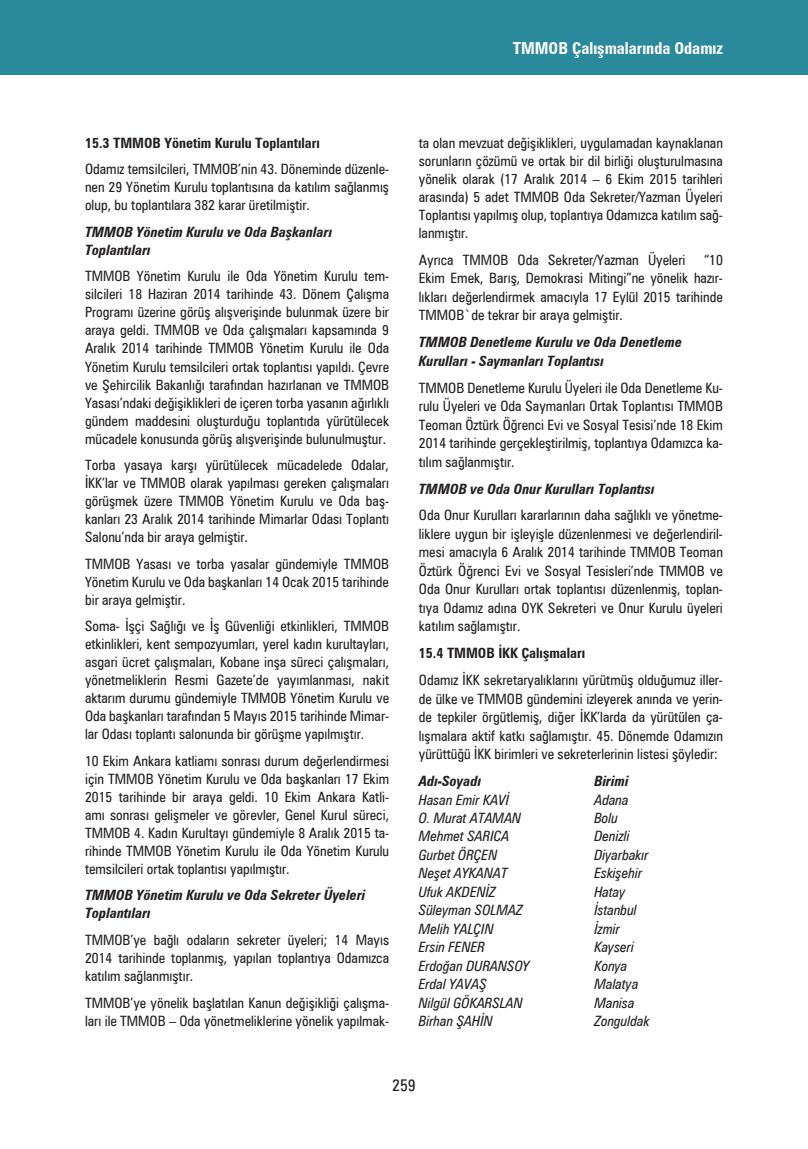
<style>
.page{position:relative;width:808px;height:1149px;background:#fff}
.page>*{position:absolute;margin:0;border:0;box-sizing:border-box;transform-origin:0 0}
.t1{font:700 condensed 16.5px "Zurich BT";color:#fff}
.t2{font:condensed 16.5px "Zurich BT";color:#231f20}
.calismarap_metin{font:condensed 14.25px/18px "Zurich BT";color:#231f20;text-align:justify}
.calismarap_metin-2{font:italic condensed 14.25px "Zurich BT";color:#231f20}
.calismarap_metin-3{font:italic 700 condensed 14.25px/18px "Zurich BT";color:#231f20}
._1_1_baslik{font:700 condensed 14.25px "Zurich BT";color:#231f20}
</style>
<div class="page">
<div style="left:0;top:0;width:808px;height:75px;background:#2a899a"></div>
<p class="t1" style="left:513px;top:38px;width:212px">TMMOB Çalışmalarında Odamız</p>
<p class="_1_1_baslik" style="left:85px;top:134px;width:236px">15.3 TMMOB Yönetim Kurulu Toplantıları</p>
<p class="calismarap_metin" style="left:85px;top:160px;width:306px">Odamız temsilcileri, TMMOB’nin 43. Döneminde düzenle&shy;nen 29 Yönetim Kurulu toplantısına da katılım sağlanmış olup, bu toplantılara 382 karar üretilmiştir.</p>
<p class="calismarap_metin-3" style="left:85px;top:223px;width:249px">TMMOB Yönetim Kurulu ve Oda Başkanları<br>Toplantıları</p>
<p class="calismarap_metin" style="left:85px;top:267px;width:306px">TMMOB Yönetim Kurulu ile Oda Yönetim Kurulu tem&shy;silcileri 18 Haziran 2014 tarihinde 43. Dönem Çalışma Programı üzerine görüş alışverişinde bulunmak üzere bir araya geldi. TMMOB ve Oda çalışmaları kapsamında 9<br>Aralık 2014 tarihinde TMMOB Yönetim Kurulu ile Oda Yönetim Kurulu temsilcileri ortak toplantısı yapıldı. Çevre ve Şehircilik Bakanlığı tarafından hazırlanan ve TMMOB Yasası’ndaki değişiklikleri de içeren torba yasanın ağırlıklı gündem maddesini oluşturduğu toplantıda yürütülecek mücadele konusunda görüş alışverişinde bulunulmuştur.</p>
<p class="calismarap_metin" style="left:85px;top:456px;width:306px">Torba yasaya karşı yürütülecek mücadelede Odalar, İKK’lar ve TMMOB olarak yapılması gereken çalışmaları görüşmek üzere TMMOB Yönetim Kurulu ve Oda baş&shy;kanları 23 Aralık 2014 tarihinde Mimarlar Odası Toplantı Salonu’nda bir araya gelmiştir.</p>
<p class="calismarap_metin" style="left:85px;top:554px;width:306px">TMMOB Yasası ve torba yasalar gündemiyle TMMOB Yönetim Kurulu ve Oda başkanları 14 Ocak 2015 tarihinde bir araya gelmiştir.</p>
<p class="calismarap_metin" style="left:85px;top:617px;width:306px">Soma- İşçi Sağlığı ve İş Güvenliği etkinlikleri, TMMOB etkinlikleri, kent sempozyumları, yerel kadın kurultayları, asgari ücret çalışmaları, Kobane inşa süreci çalışmaları, yönetmeliklerin Resmi Gazete’de yayımlanması, nakit aktarım durumu gündemiyle TMMOB Yönetim Kurulu ve Oda başkanları tarafından 5 Mayıs 2015 tarihinde Mimar&shy;lar Odası toplantı salonunda bir görüşme yapılmıştır.</p>
<p class="calismarap_metin" style="left:85px;top:751px;width:306px">10 Ekim Ankara katliamı sonrası durum değerlendirmesi için TMMOB Yönetim Kurulu ve Oda başkanları 17 Ekim 2015 tarihinde bir araya geldi. 10 Ekim Ankara Katli&shy;amı sonrası gelişmeler ve görevler, Genel Kurul süreci, TMMOB 4. Kadın Kurultayı gündemiyle 8 Aralık 2015 ta&shy;rihinde TMMOB Yönetim Kurulu ile Oda Yönetim Kurulu temsilcileri ortak toplantısı yapılmıştır.</p>
<p class="calismarap_metin-3" style="left:85px;top:886px;width:282px">TMMOB Yönetim Kurulu ve Oda Sekreter Üyeleri<br>Toplantıları</p>
<p class="calismarap_metin" style="left:85px;top:930px;width:306px">TMMOB’ye bağlı odaların sekreter üyeleri; 14 Mayıs 2014 tarihinde toplanmış, yapılan toplantıya Odamızca katılım sağlanmıştır.</p>
<p class="calismarap_metin" style="left:85px;top:993px;width:306px">TMMOB’ye yönelik başlatılan Kanun değişikliği çalışma&shy;ları ile TMMOB – Oda yönetmeliklerine yönelik yapılmak-</p>
<p class="calismarap_metin" style="left:419px;top:134px;width:306px">ta olan mevzuat değişiklikleri, uygulamadan kaynaklanan sorunların çözümü ve ortak bir dil birliği oluşturulmasına yönelik olarak (17 Aralık 2014 – 6 Ekim 2015 tarihleri arasında) 5 adet TMMOB Oda Sekreter/Yazman Üyeleri Toplantısı yapılmış olup, toplantıya Odamızca katılım sağ&shy;lanmıştır.</p>
<p class="calismarap_metin" style="left:419px;top:250px;width:268px">Ayrıca TMMOB Oda Sekreter/Yazman Üyeleri</p>
<p class="calismarap_metin" style="left:419px;top:250px;width:306px;line-height:18.5px;text-indent:285px">“10<br>Ekim Emek, Barış, Demokrasi Mitingi”ne yönelik hazır&shy;lıkları değerlendirmek amacıyla 17 Eylül 2015 tarihinde TMMOB`de tekrar bir araya gelmiştir.</p>
<p class="calismarap_metin-3" style="left:419px;top:333px;width:265px;line-height:18.5px">TMMOB Denetleme Kurulu ve Oda Denetleme<br>Kurulları - Saymanları Toplantısı</p>
<p class="calismarap_metin" style="left:419px;top:378px;width:306px;line-height:18.5px">TMMOB Denetleme Kurulu Üyeleri ile Oda Denetleme Ku&shy;rulu Üyeleri ve Oda Saymanları Ortak Toplantısı TMMOB Teoman Öztürk Öğrenci Evi ve Sosyal Tesisi’nde 18 Ekim 2014 tarihinde gerçekleştirilmiş, toplantıya Odamızca ka&shy;tılım sağlanmıştır.</p>
<p class="calismarap_metin-3" style="left:419px;top:479px;width:237px">TMMOB ve Oda Onur Kurulları Toplantısı</p>
<p class="calismarap_metin" style="left:419px;top:506px;width:306px;line-height:18.5px">Oda Onur Kurulları kararlarının daha sağlıklı ve yönetme&shy;liklere uygun bir işleyişle düzenlenmesi ve değerlendiril&shy;mesi amacıyla 6 Aralık 2014 tarihinde TMMOB Teoman Öztürk Öğrenci Evi ve Sosyal Tesisleri’nde TMMOB ve Oda Onur Kurulları ortak toplantısı düzenlenmiş, toplan&shy;tıya Odamız adına OYK Sekreteri ve Onur Kurulu üyeleri katılım sağlamıştır.</p>
<p class="_1_1_baslik" style="left:419px;top:644px;width:168px">15.4 TMMOB İKK Çalışmaları</p>
<p class="calismarap_metin" style="left:419px;top:670px;width:306px;line-height:18.5px">Odamız İKK sekretaryalıklarını yürütmüş olduğumuz iller&shy;de ülke ve TMMOB gündemini izleyerek anında ve yerin&shy;de tepkiler örgütlemiş, diğer İKK’larda da yürütülen ça&shy;lışmalara aktif katkı sağlamıştır. 45. Dönemde Odamızın yürüttüğü İKK birimleri ve sekreterlerinin listesi şöyledir:</p>
<p class="calismarap_metin-3" style="left:419px;top:771px;width:64px">Adı-Soyadı</p>
<p class="calismarap_metin-3" style="left:594px;top:771px;width:36px">Birimi</p>
<p class="calismarap_metin-2" style="left:419px;top:790px;width:92px">Hasan Emir KAVİ</p>
<p class="calismarap_metin-2" style="left:594px;top:790px;width:36px">Adana</p>
<p class="calismarap_metin-2" style="left:419px;top:809px;width:104px">O. Murat ATAMAN</p>
<p class="calismarap_metin-2" style="left:594px;top:809px;width:25px">Bolu</p>
<p class="calismarap_metin-2" style="left:419px;top:827px;width:92px">Mehmet SARICA</p>
<p class="calismarap_metin-2" style="left:594px;top:827px;width:37px">Denizli</p>
<p class="calismarap_metin-2" style="left:419px;top:845px;width:80px">Gurbet ÖRÇEN</p>
<p class="calismarap_metin-2" style="left:594px;top:845px;width:56px">Diyarbakır</p>
<p class="calismarap_metin-2" style="left:419px;top:864px;width:90px">Neşet AYKANAT</p>
<p class="calismarap_metin-2" style="left:594px;top:864px;width:49px">Eskişehir</p>
<p class="calismarap_metin-2" style="left:419px;top:882px;width:79px">Ufuk AKDENİZ</p>
<p class="calismarap_metin-2" style="left:594px;top:882px;width:33px">Hatay</p>
<p class="calismarap_metin-2" style="left:419px;top:901px;width:105px">Süleyman SOLMAZ</p>
<p class="calismarap_metin-2" style="left:594px;top:901px;width:44px">İstanbul</p>
<p class="calismarap_metin-2" style="left:419px;top:919px;width:76px">Melih YALÇIN</p>
<p class="calismarap_metin-2" style="left:594px;top:919px;width:27px">İzmir</p>
<p class="calismarap_metin-2" style="left:419px;top:938px;width:68px">Ersin FENER</p>
<p class="calismarap_metin-2" style="left:594px;top:938px;width:41px">Kayseri</p>
<p class="calismarap_metin-2" style="left:419px;top:956px;width:112px">Erdoğan DURANSOY</p>
<p class="calismarap_metin-2" style="left:594px;top:956px;width:35px">Konya</p>
<p class="calismarap_metin-2" style="left:419px;top:975px;width:69px">Erdal YAVAŞ</p>
<p class="calismarap_metin-2" style="left:594px;top:975px;width:46px">Malatya</p>
<p class="calismarap_metin-2" style="left:419px;top:993px;width:105px">Nilgül GÖKARSLAN</p>
<p class="calismarap_metin-2" style="left:594px;top:993px;width:42px">Manisa</p>
<p class="calismarap_metin-2" style="left:419px;top:1012px;width:75px">Birhan ŞAHİN</p>
<p class="calismarap_metin-2" style="left:594px;top:1012px;width:57px">Zonguldak</p>
<p class="t2" style="left:392px;top:1075px;width:25px">259</p>
</div>
